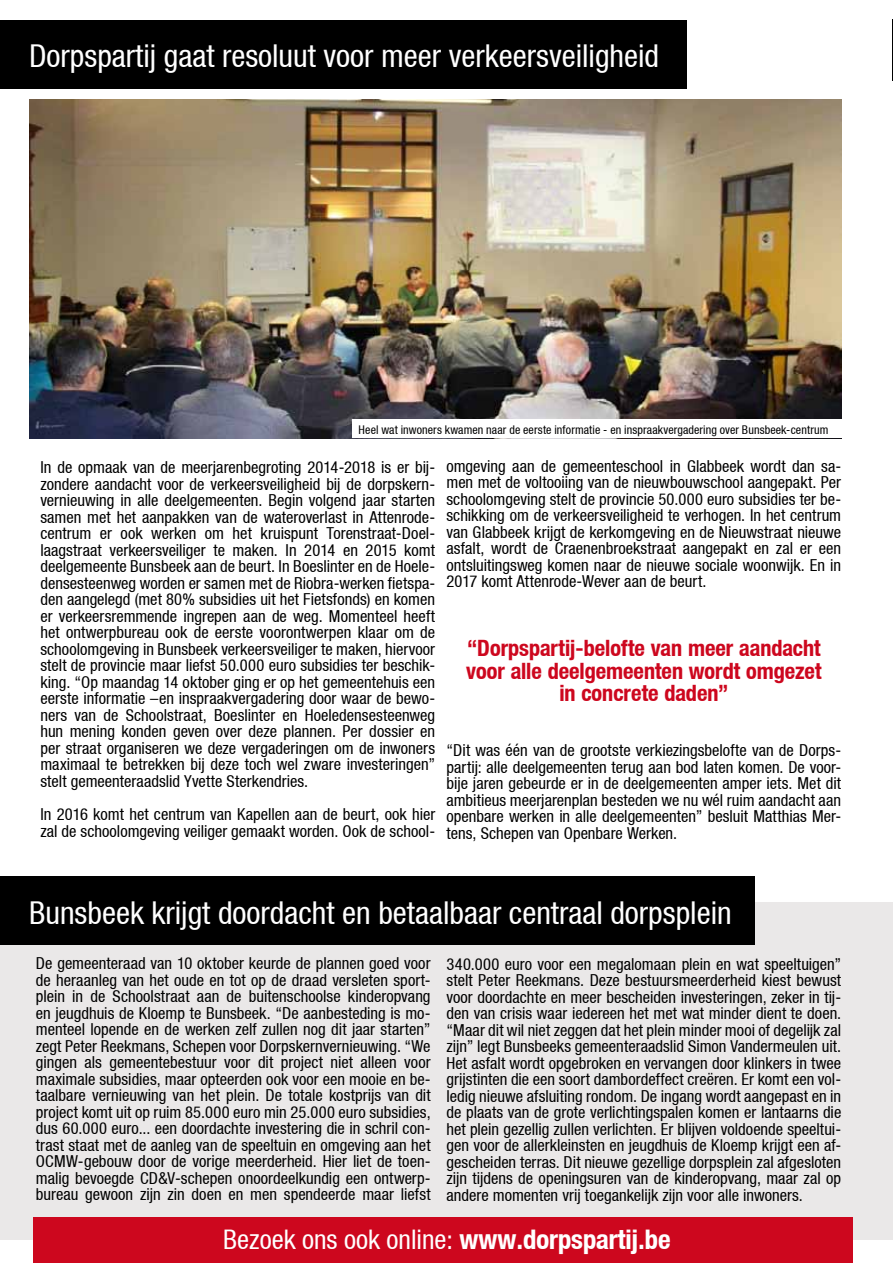
<style>
.page{position:relative;width:893px;height:1263px;background:#fff}
.page>*{position:absolute;margin:0;border:0;box-sizing:border-box;transform-origin:0 0}
.t1{font:31.5px "Heavenetica Cond 5 SH";color:#fff}
.t2{font:27px "Heavenetica Cond 5 SH";color:#fff}
.t3{font:22.5px/22.5px "Heavenetica Cond 7 Bold SH";color:#cd071e;text-align:center}
.t4{font:16.5px/16.5px "Heavenetica Cond 5 SH";color:#000;text-align:justify}
.t5{font:12px "Heavenetica Cond 5 SH";letter-spacing:.01em;color:#000}
.s1{font-family:"Heavenetica Cond 7 Bold SH"}
</style>
<div class="page">
<div style="left:0;top:902px;width:893px;height:338px;background:#eae8e8"></div>
<hr style="left:892px;top:20px;width:1px;height:61px;background:#000">
<div style="left:0;top:876px;width:755px;height:69px;background:#000"></div>
<div style="left:0;top:20px;width:686px;height:68px;background:#000"></div>
<img style="left:29px;top:99px;width:812px;height:339px">
<div style="left:33px;top:1217px;width:820px;height:46px;background:#cd071e"></div>
<div style="left:352px;top:419px;width:490px;height:19px;background:#fff"></div>
<h1 class="t1" style="left:29px;top:36px;width:632px">Dorpspartij gaat resoluut voor meer verkeersveiligheid</h1>
<p class="t5" style="left:359px;top:422px;width:471px">Heel wat inwoners kwamen naar de eerste informatie - en inspraakvergadering over Bunsbeek-centrum</p>
<p class="t4" style="left:40px;top:458px;width:396px">In de opmaak van de meerjarenbegroting 2014-2018 is er bij&shy;zondere aandacht voor de verkeersveiligheid bij de dorpskern&shy;vernieuwing in alle deelgemeenten. Begin volgend jaar starten samen met het aanpakken van de wateroverlast in Attenrode&shy;centrum er ook werken om het kruispunt Torenstraat-Doel&shy;laagstraat verkeersveiliger te maken. In 2014 en 2015 komt deelgemeente Bunsbeek aan de beurt. In Boeslinter en de Hoele&shy;densesteenweg worden er samen met de Riobra-werken fietspa&shy;den aangelegd (met 80% subsidies uit het Fietsfonds) en komen er verkeersremmende ingrepen aan de weg. Momenteel heeft het ontwerpbureau ook de eerste voorontwerpen klaar om de schoolomgeving in Bunsbeek verkeersveiliger te maken, hiervoor stelt de provincie maar liefst 50.000 euro subsidies ter beschik&shy;king. “Op maandag 14 oktober ging er op het gemeentehuis een eerste informatie –en inspraakvergadering door waar de bewo&shy;ners van de Schoolstraat, Boeslinter en Hoeledensesteenweg hun mening konden geven over deze plannen. Per dossier en per straat organiseren we deze vergaderingen om de inwoners maximaal te betrekken bij deze toch wel zware investeringen” stelt gemeenteraadslid Yvette Sterkendries.</p>
<p class="t4" style="left:40px;top:805px;width:396px">In 2016 komt het centrum van Kapellen aan de beurt, ook hier zal de schoolomgeving veiliger gemaakt worden. Ook de school-</p>
<p class="t4" style="left:446px;top:457px;width:396px">omgeving aan de gemeenteschool in Glabbeek wordt dan sa&shy;men met de voltooiing van de nieuwbouwschool aangepakt. Per schoolomgeving stelt de provincie 50.000 euro subsidies ter be&shy;schikking om de verkeersveiligheid te verhogen. In het centrum van Glabbeek krijgt de kerkomgeving en de Nieuwstraat nieuwe asfalt, wordt de Craenenbroekstraat aangepakt en zal er een ontsluitingsweg komen naar de nieuwe sociale woonwijk. En in 2017 komt Attenrode-Wever aan de beurt.</p>
<h3 class="t3" style="left:466px;top:636px;width:357px">“Dorpspartij-belofte van meer aandacht voor alle deelgemeenten wordt omgezet in concrete daden”</h3>
<p class="t4" style="left:446px;top:741px;width:396px">“Dit was één van de grootste verkiezingsbelofte van de Dorps&shy;partij: alle deelgemeenten terug aan bod laten komen. De voor&shy;bije jaren gebeurde er in de deelgemeenten amper iets. Met dit ambitieus meerjarenplan besteden we nu wél ruim aandacht aan openbare werken in alle deelgemeenten” besluit Matthias Mer&shy;tens, Schepen van Openbare Werken.</p>
<h1 class="t1" style="left:29px;top:892px;width:704px">Bunsbeek krijgt doordacht en betaalbaar centraal dorpsplein</h1>
<p class="t4" style="left:36px;top:954px;width:396px">De gemeenteraad van 10 oktober keurde de plannen goed voor de heraanleg van het oude en tot op de draad versleten sport&shy;plein in de Schoolstraat aan de buitenschoolse kinderopvang en jeugdhuis de Kloemp te Bunsbeek. “De aanbesteding is mo&shy;menteel lopende en de werken zelf zullen nog dit jaar starten” zegt Peter Reekmans, Schepen voor Dorpskernvernieuwing. “We gingen als gemeentebestuur voor dit project niet alleen voor maximale subsidies, maar opteerden ook voor een mooie en be&shy;taalbare vernieuwing van het plein. De totale kostprijs van dit project komt uit op ruim 85.000 euro min 25.000 euro subsidies, dus 60.000 euro... een doordachte investering die in schril con&shy;trast staat met de aanleg van de speeltuin en omgeving aan het OCMW-gebouw door de vorige meerderheid. Hier liet de toen&shy;malig bevoegde CD&amp;V-schepen onoordeelkundig een ontwerp&shy;bureau gewoon zijn zin doen en men spendeerde maar liefst</p>
<p class="t4" style="left:446px;top:955px;width:396px">340.000 euro voor een megalomaan plein en wat speeltuigen” stelt Peter Reekmans. Deze bestuursmeerderheid kiest bewust voor doordachte en meer bescheiden investeringen, zeker in tij&shy;den van crisis waar iedereen het met wat minder dient te doen. “Maar dit wil niet zeggen dat het plein minder mooi of degelijk zal zijn” legt Bunsbeeks gemeenteraadslid Simon Vandermeulen uit.<br>Het asfalt wordt opgebroken en vervangen door klinkers in twee grijstinten die een soort dambordeffect creëren. Er komt een vol&shy;ledig nieuwe afsluiting rondom. De ingang wordt aangepast en in de plaats van de grote verlichtingspalen komen er lantaarns die het plein gezellig zullen verlichten. Er blijven voldoende speeltui&shy;gen voor de allerkleinsten en jeugdhuis de Kloemp krijgt een af&shy;gescheiden terras. Dit nieuwe gezellige dorpsplein zal afgesloten zijn tijdens de openingsuren van de kinderopvang, maar zal op andere momenten vrij toegankelijk zijn voor alle inwoners.</p>
<h2 class="t2" style="left:223px;top:1222px;width:449px">Bezoek ons ook online: <span class="s1">www.dorpspartij.be</span></h2>
</div>
